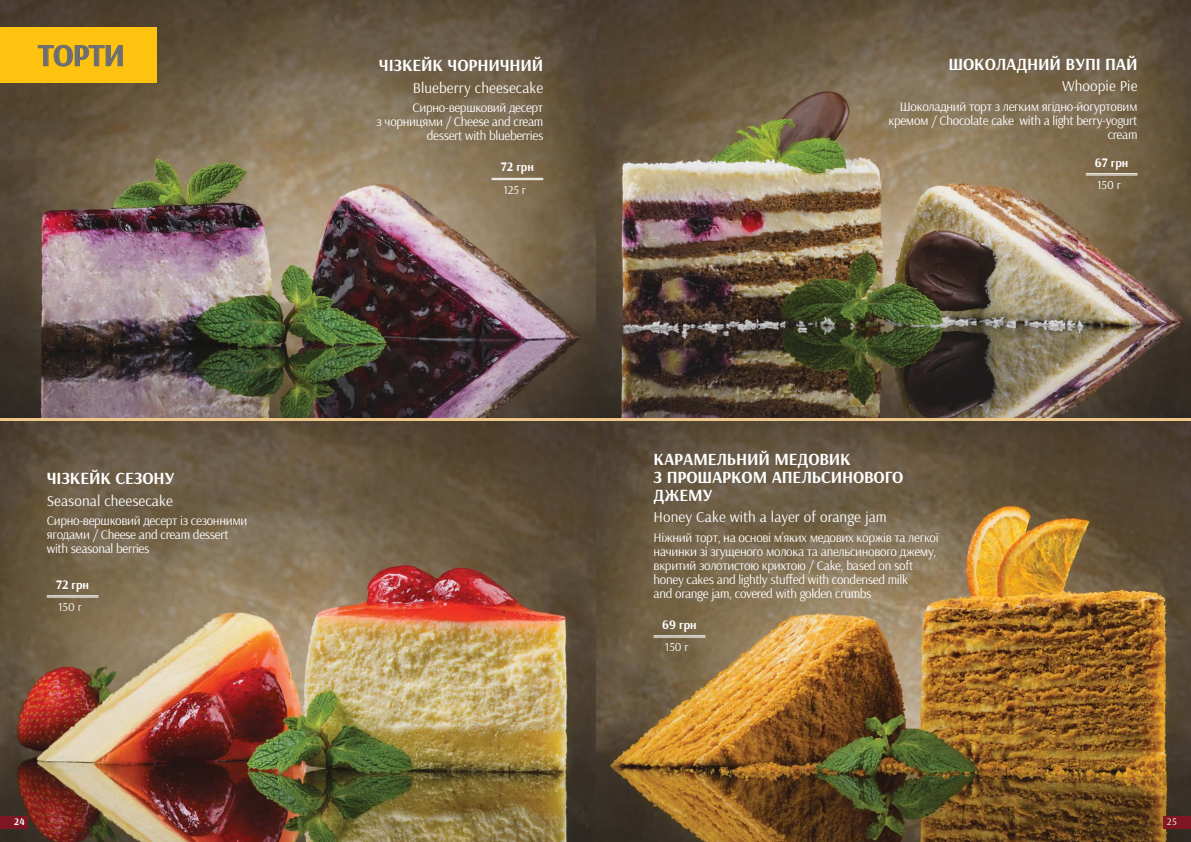
<style>
.page{position:relative;width:1191px;height:842px;background:#fff}
.page>*{position:absolute;margin:0;border:0;box-sizing:border-box;transform-origin:0 0}
.t1{font:700 31px "Arsenal";letter-spacing:-.025em;color:#6d6e71}
.t2{font:700 17px/18px "Arsenal";letter-spacing:-.01em;color:#fff}
.t3{font:15px "Arsenal";letter-spacing:.005em;color:#fff}
.t4{font:13px/14px "Arsenal";letter-spacing:-.025em;color:#fff;text-align:right}
.t5{font:12px/22.4px "Arsenal";color:#fff}
.t6{font:700 10px "Arsenal";color:#fff}
.t7{font:10px "Arsenal";color:#fff}
.s1{font-weight:700;font-size:13px}
.s2{font-weight:700}
</style>
<div class="page">
<img style="left:0;top:0;width:1191px;height:419px">
<img style="left:0;top:421px;width:1191px;height:421px">
<hr style="left:0;top:419px;width:1191px;height:2px;background:#ecc789">
<hr style="left:491px;top:178px;width:52px;height:1px;background:#fff">
<hr style="left:491px;top:179px;width:52px;height:1px;background:#fff">
<hr style="left:47px;top:595px;width:51px;height:1px;background:#fff">
<hr style="left:47px;top:597px;width:51px;height:1px;background:#fff">
<hr style="left:1085px;top:173px;width:52px;height:1px;background:#fff">
<hr style="left:1085px;top:175px;width:52px;height:1px;background:#fff">
<hr style="left:653px;top:635px;width:52px;height:1px;background:#fff">
<hr style="left:653px;top:637px;width:52px;height:1px;background:#fff">
<div style="left:1163px;top:816px;width:28px;height:13px;background:#831522"></div>
<div style="left:0;top:816px;width:28px;height:13px;background:#831522"></div>
<div style="left:0;top:27px;width:157px;height:55px;background:#ffc20e"></div>
<svg style="left:38px;top:45px;width:85px;height:22px"></svg>
<h1 class="t1" style="left:38px;top:33px;width:88px">ТОРТИ</h1>
<h2 class="t2" style="left:47px;top:469px;width:129px">ЧІЗКЕЙК СЕЗОНУ</h2>
<p class="t3" style="left:47px;top:490px;width:127px">Seasonal cheesecake</p>
<p class="t4" style="left:47px;top:514px;width:202px;text-align:left">Сирно-вершковий десерт із сезонними ягодами / Сheese and cream dessert with seasonal berries</p>
<p class="t5" style="left:56px;top:573px;width:34px"><span class="s1">72</span> <span class="s2">грн<br></span>150 г</p>
<h2 class="t2" style="left:379px;top:56px;width:166px">ЧІЗКЕЙК ЧОРНИЧНИЙ</h2>
<p class="t3" style="left:413px;top:77px;width:132px">Blueberry cheesecake</p>
<p class="t4" style="left:376px;top:100px;width:168px">Сирно-вершковий десерт<br>з чорницями / Cheese and cream dessert with blueberries</p>
<p class="t5" style="left:501px;top:156px;width:34px"><span class="s1">72</span> <span class="s2">грн<br></span>125 г</p>
<h2 class="t2" style="left:948px;top:55px;width:190px">ШОКОЛАДНИЙ ВУПІ ПАЙ</h2>
<p class="t3" style="left:1062px;top:76px;width:77px">Whoopie Pie</p>
<p class="t4" style="left:888px;top:99px;width:250px">Шоколадний торт з легким ягідно-йогуртовим кремом / Chocolate cake with a light berry-yogurt cream</p>
<h2 class="t2" style="left:653px;top:450px;width:251px">КАРАМЕЛЬНИЙ МЕДОВИК<br>З ПРОШАРКОМ АПЕЛЬСИНОВОГО<br>ДЖЕМУ</h2>
<p class="t3" style="left:653px;top:507px;width:235px">Honey Cake with a layer of orange jam</p>
<p class="t4" style="left:653px;top:530px;width:286px;text-align:left">Ніжний торт, на основі м’яких медових коржів та легкої начинки зі згущеного молока та апельсинового джему, вкритий золотистою крихтою / Сake, based on soft honey cakes and lightly stuffed with condensed milk<br>and orange jam, covered with golden crumbs</p>
<p class="t5" style="left:662px;top:613px;width:36px"><span class="s1">69</span> <span class="s2">грн<br></span>150 г</p>
<p class="t5" style="left:1094px;top:151px;width:35px"><span class="s1">67</span> <span class="s2">грн<br></span>150 г</p>
<p class="t6" style="left:14px;top:814px;width:12px">24</p>
<p class="t7" style="left:1166px;top:815px;width:11px">25</p>
</div>
